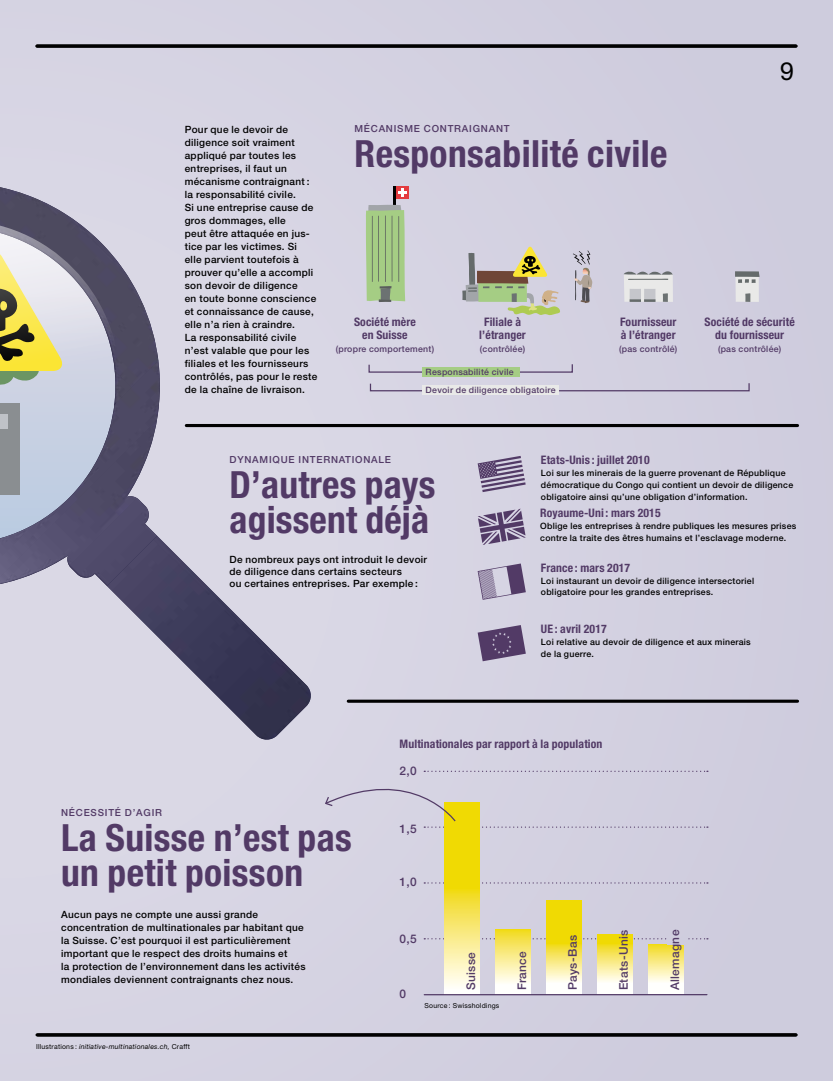
<style>
.page{position:relative;width:833px;height:1081px;background:#d5d2e2}
.page>*{position:absolute;margin:0;border:0;box-sizing:border-box;transform-origin:0 0}
.t1{font:700 condensed 37.5px/35px "Helvetica Neue LT Std";letter-spacing:.01em;color:#523a66}
.t2{font:25px "Helvetica Neue LT Std";color:#000}
.t3{font:500 11.88px "Helvetica Neue LT Std";letter-spacing:.03em;color:#523a66}
.t4{font:700 condensed 11.75px/13px "Helvetica Neue LT Std";letter-spacing:.01em;color:#523a66;text-align:center}
.t5{font:500 10px/13px "Helvetica Neue LT Std";letter-spacing:.03em;color:#000}
.t6{font:500 9.75px "Helvetica Neue LT Std";letter-spacing:.08em;color:#523a66}
.t7{font:500 8.75px/11.8px "Helvetica Neue LT Std";letter-spacing:.03em;color:#000}
.t8{font:500 8.75px "Helvetica Neue LT Std";letter-spacing:.03em;color:#523a66}
.t9{font:italic 6.88px "Helvetica Neue LT Std";letter-spacing:.03em;color:#000}
.t10{font:6.88px "Helvetica Neue LT Std";letter-spacing:.03em;color:#000}
.s1{font-style:normal}
</style>
<div class="page">
<hr style="left:38px;top:1033px;width:758px;height:3px;background:#000">
<hr style="left:37px;top:45px;width:759px;height:3px;background:#000">
<svg style="left:424px;top:882px;width:284px;height:1px"></svg>
<svg style="left:424px;top:938px;width:284px;height:1px"></svg>
<div style="left:495px;top:929px;width:35px;height:66px;background:linear-gradient(to bottom,#f3db25,#fff)"></div>
<svg style="left:597px;top:935px;width:35px;height:59px;background:#f8ed8c"></svg>
<svg style="left:444px;top:828px;width:35px;height:166px;background:#f6e65c"></svg>
<svg style="left:546px;top:900px;width:35px;height:94px;background:#f5e559"></svg>
<svg style="left:648px;top:945px;width:35px;height:49px;background:#faf0a8"></svg>
<hr style="left:424px;top:994px;width:283px;height:1px;background:#523a66">
<svg style="left:477px;top:456px;width:48px;height:36px"></svg>
<svg style="left:478px;top:509px;width:48px;height:36px"></svg>
<svg style="left:477px;top:625px;width:49px;height:36px"></svg>
<svg style="left:325px;top:770px;width:383px;height:58px"></svg>
<svg style="left:477px;top:563px;width:49px;height:37px"></svg>
<svg style="left:369px;top:383px;width:381px;height:9px"></svg>
<div style="left:422px;top:385px;width:137px;height:10px;background:#e9e9e8"></div>
<hr style="left:186px;top:424px;width:611px;height:3px;background:#000">
<svg style="left:348px;top:699px;width:449px;height:4px;background:#2d2d30"></svg>
<div style="left:667px;top:914px;width:18px;height:30px;background:#d0cdde"></div>
<svg style="left:368px;top:364px;width:205px;height:9px"></svg>
<div style="left:422px;top:367px;width:97px;height:9px;background:#a5cd84"></div>
<svg style="left:573px;top:251px;width:19px;height:52px"></svg>
<svg style="left:462px;top:246px;width:98px;height:69px"></svg>
<div style="left:735px;top:275px;width:24px;height:27px;background:#e9e9e8"></div>
<svg style="left:735px;top:271px;width:24px;height:12px"></svg>
<svg style="left:745px;top:293px;width:5px;height:9px"></svg>
<div style="left:396px;top:186px;width:12px;height:12px;background:#e43b3f"></div>
<svg style="left:398px;top:188px;width:9px;height:8px"></svg>
<hr style="left:394px;top:186px;width:2px;height:21px;background:#000">
<svg style="left:366px;top:205px;width:39px;height:97px;background:#9ebf85"></svg>
<svg style="left:624px;top:271px;width:49px;height:31px;background:#cdcecf"></svg>
<img style="left:107px;top:540px;width:204px;height:200px">
<img style="left:0;top:187px;width:158px;height:173px">
<img style="left:120px;top:360px;width:41px;height:218px">
<img style="left:120px;top:371px;width:12px;height:34px">
<img style="left:0;top:420px;width:157px;height:164px">
<img style="left:69px;top:498px;width:88px;height:88px">
<svg style="left:0;top:220px;width:120px;height:327px"></svg>
<p class="t5" style="left:185px;top:123px;width:134px">Pour que le devoir de diligence soit vraiment appliqué par toutes les entreprises, il faut un mécanisme contraignant : la responsabilité civile.<br>Si une entreprise cause de gros dommages, elle<br>peut être attaquée en jus&shy;tice par les victimes. Si<br>elle parvient toutefois à prouver qu’elle a accompli son devoir de diligence<br>en toute bonne conscience et connaissance de cause, elle n’a rien à craindre.<br>La responsabilité civile n’est valable que pour les filiales et les fournisseurs contrôlés, pas pour le reste de la chaîne de livraison.</p>
<p class="t6" style="left:354px;top:123px;width:157px">MÉCANISME CONTRAIGNANT</p>
<h1 class="t1" style="left:354px;top:136px;width:314px">Responsabilité civile</h1>
<p class="t4" style="left:354px;top:315px;width:63px">Société mère en Suisse</p>
<p class="t8" style="left:336px;top:343px;width:100px">(propre comportement)</p>
<p class="t4" style="left:479px;top:315px;width:48px">Filiale à l’étranger</p>
<p class="t8" style="left:480px;top:343px;width:47px">(contrôlée)</p>
<p class="t8" style="left:425px;top:366px;width:89px">Responsabilité civile</p>
<p class="t8" style="left:425px;top:385px;width:131px">Devoir de diligence obligatoire</p>
<p class="t4" style="left:620px;top:315px;width:58px;text-align:left">Fournisseur à l’étranger</p>
<p class="t8" style="left:619px;top:343px;width:60px">(pas contrôlé)</p>
<h2 class="t2" style="left:780px;top:56px;width:15px">9</h2>
<p class="t4" style="left:704px;top:315px;width:92px">Société de sécurité du fournisseur</p>
<p class="t8" style="left:718px;top:343px;width:65px">(pas contrôlée)</p>
<p class="t6" style="left:229px;top:453px;width:163px">DYNAMIQUE INTERNATIONALE</p>
<h1 class="t1" style="left:229px;top:466px;width:207px">D’autres pays agissent déjà</h1>
<p class="t5" style="left:229px;top:554px;width:199px;line-height:11.8px">De nombreux pays ont introduit le devoir de diligence dans certains secteurs<br>ou certaines entreprises. Par exemple :</p>
<p class="t4" style="left:541px;top:453px;width:110px">Etats-Unis : juillet 2010</p>
<p class="t7" style="left:541px;top:467px;width:254px">Loi sur les minerais de la guerre provenant de République démocratique du Congo qui contient un devoir de diligence obligatoire ainsi qu’une obligation d’information.</p>
<p class="t4" style="left:540px;top:506px;width:122px">Royaume-Uni : mars 2015</p>
<p class="t7" style="left:540px;top:520px;width:258px">Oblige les entreprises à rendre publiques les mesures prises contre la traite des êtres humains et l’esclavage moderne.</p>
<p class="t4" style="left:541px;top:561px;width:91px">France : mars 2017</p>
<p class="t7" style="left:541px;top:574px;width:215px">Loi instaurant un devoir de diligence intersectoriel obligatoire pour les grandes entreprises.</p>
<p class="t4" style="left:541px;top:622px;width:67px">UE : avril 2017</p>
<p class="t7" style="left:541px;top:636px;width:211px">Loi relative au devoir de diligence et aux minerais de la guerre.</p>
<p class="t4" style="left:399px;top:737px;width:204px">Multinationales par rapport à la population</p>
<p class="t6" style="left:61px;top:806px;width:102px">NÉCESSITÉ D’AGIR</p>
<h1 class="t1" style="left:61px;top:819px;width:292px">La Suisse n’est pas un petit poisson</h1>
<p class="t5" style="left:61px;top:907px;width:246px">Aucun pays ne compte une aussi grande concentration de multinationales par habitant que la Suisse. C’est pourquoi il est particulièrement important que le respect des droits humains et<br>la protection de l’environnement dans les activités mondiales deviennent contraignants chez nous.</p>
<p class="t9" style="left:36px;top:1042px;width:155px"><span class="s1">Illustrations :</span> initiative-multinationales.ch, <span class="s1">Crafft</span></p>
<p class="t3" style="left:399px;top:764px;width:19px">2,0</p>
<p class="t3" style="left:399px;top:821px;width:19px">1,5</p>
<p class="t3" style="left:399px;top:875px;width:19px">1,0</p>
<p class="t3" style="left:399px;top:932px;width:19px">0,5</p>
<p class="t3" style="left:399px;top:987px;width:8px">0</p>
<p class="t3" style="left:464px;top:990px;width:40px;rotate:-90deg">Suisse</p>
<p class="t3" style="left:515px;top:990px;width:41px;rotate:-90deg">France</p>
<p class="t10" style="left:424px;top:1001px;width:76px">Source : Swissholdings</p>
<p class="t3" style="left:565px;top:990px;width:57px;rotate:-90deg">Pays-Bas</p>
<p class="t3" style="left:616px;top:990px;width:62px;rotate:-90deg">Etats-Unis</p>
<p class="t3" style="left:668px;top:990px;width:62px;rotate:-90deg">Allemagne</p>
</div>
